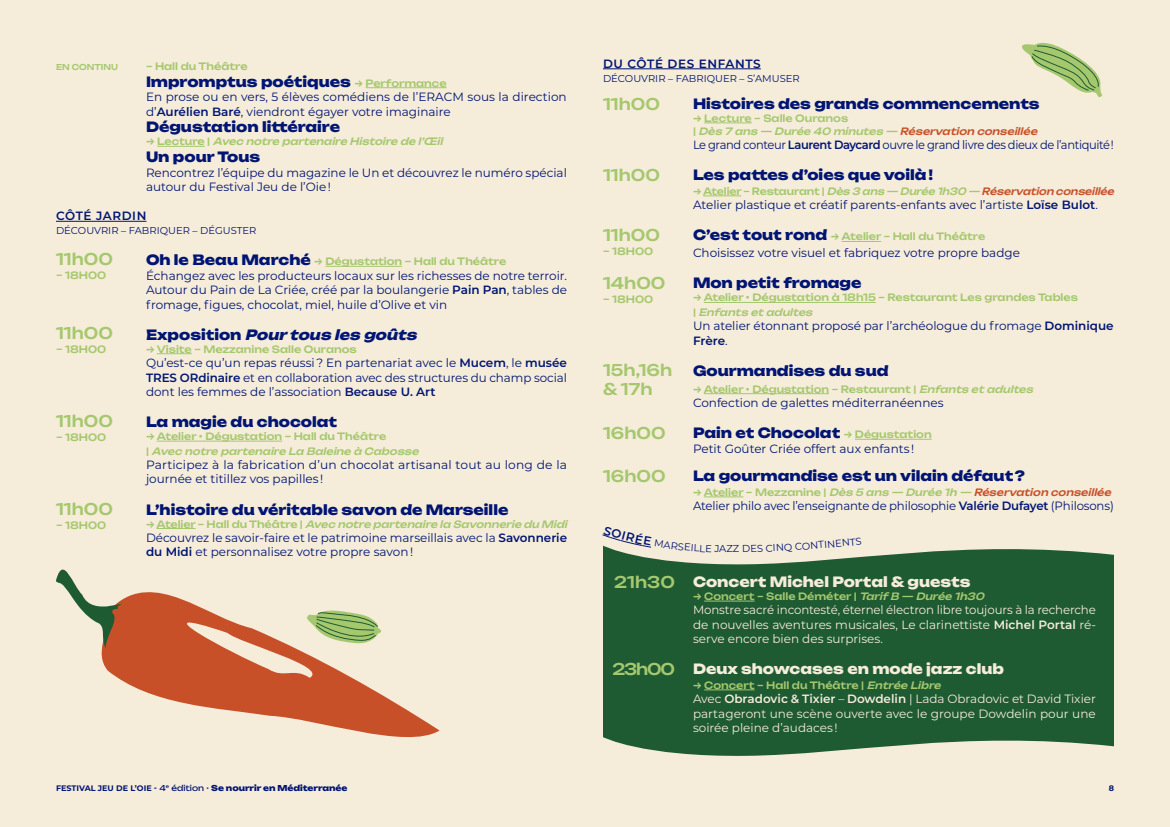
<style>
.page{position:relative;width:1170px;height:827px;background:#f5ecda}
.page>*{position:absolute;margin:0;border:0;box-sizing:border-box;transform-origin:0 0}
.t1{font:500 16px/19.2px "Unbounded";color:#a5c86e}
.t2{font:800 14px "Unbounded";color:#001473}
.t3{font:800 14px "Unbounded";color:#f5ecda}
.t4{font:italic 800 14px "Unbounded";color:#001473}
.t5{font:12px/14.4px "Montserrat";color:#001473}
.t6{font:12px/14.4px "Montserrat";color:#f5ecda;text-align:justify}
.t7{font:12px "Montserrat";letter-spacing:-.035em;color:#001473;scale:.96 1}
.t8{font:600 12px "Montserrat";letter-spacing:.05em;color:#001473}
.t9{font:500 10px/14.4px "Unbounded";color:#a5c86e}
.t10{font:italic 500 10px/14.4px "Unbounded";color:#a5c86e}
.t11{font:italic 500 10px "Unbounded";color:#c85028}
.t12{font:10px "Montserrat";color:#001473}
.t13{font:800 8px "Unbounded";color:#001473}
.t14{font:500 8px "Unbounded";color:#a5c86e}
.t15{font:700 8px "Montserrat";color:#001473}
.s1{font-weight:500;font-size:10px;color:#a5c86e}
.s2{font-weight:600}
.s3{font-style:normal}
.s4{font-weight:800;font-size:14px;color:#001473}
.s5{color:#c85028}
.s6{font-style:normal;color:#a5c86e}
.s7{color:#a5c86e}
.s8{font-style:italic}
.s9{font-family:"Montserrat";font-weight:700}
.s10{font-weight:400}
</style>
<div class="page">
<svg style="left:603px;top:549px;width:511px;height:207px;fill:#1e5a32"></svg>
<hr style="left:366px;top:87px;width:81px;height:1px;background:#a5c86e">
<hr style="left:157px;top:146px;width:48px;height:1px;background:#a5c86e">
<hr style="left:325px;top:266px;width:77px;height:1px;background:#a5c86e">
<hr style="left:157px;top:353px;width:35px;height:1px;background:#a5c86e">
<hr style="left:157px;top:441px;width:125px;height:1px;background:#a5c86e">
<hr style="left:156px;top:528px;width:40px;height:1px;background:#a5c86e">
<hr style="left:704px;top:123px;width:48px;height:1px;background:#a5c86e">
<hr style="left:703px;top:196px;width:38px;height:1px;background:#a5c86e">
<hr style="left:842px;top:241px;width:39px;height:1px;background:#a5c86e">
<hr style="left:704px;top:302px;width:172px;height:1px;background:#a5c86e">
<hr style="left:704px;top:393px;width:125px;height:1px;background:#a5c86e">
<hr style="left:855px;top:439px;width:77px;height:1px;background:#a5c86e">
<hr style="left:704px;top:497px;width:39px;height:1px;background:#a5c86e">
<hr style="left:704px;top:601px;width:51px;height:1px;background:#a5c86e">
<hr style="left:704px;top:690px;width:51px;height:1px;background:#a5c86e">
<hr style="left:603px;top:69px;width:158px;height:1px;background:#001473">
<hr style="left:56px;top:221px;width:90px;height:1px;background:#001473">
<svg style="left:1022px;top:42px;width:81px;height:56px"></svg>
<svg style="left:119px;top:679px;width:321px;height:59px;fill:#c85028"></svg>
<svg style="left:56px;top:569px;width:326px;height:110px"></svg>
<svg style="left:602px;top:534px;width:125px;height:18px"></svg>
<svg style="left:733px;top:549px;width:30px;height:3px"></svg>
<p class="t14" style="left:56px;top:60px;width:64px">EN CONTINU</p>
<p class="t9" style="left:146px;top:58px;width:103px">– Hall du Théâtre</p>
<p class="t2" style="left:146px;top:69px;width:302px">Impromptus poétiques <span class="s1">→ Performance</span></p>
<p class="t5" style="left:146px;top:89px;width:422px">En prose ou en vers, 5 élèves comédiens de l’ERACM sous la direction d’<span class="s2">Aurélien Baré</span>, viendront égayer votre imaginaire</p>
<p class="t2" style="left:146px;top:115px;width:196px">Dégustation littéraire</p>
<p class="t10" style="left:146px;top:134px;width:302px"><span class="s3">→ L e c t u r e |</span> Avec notre partenaire Histoire de l’Œil</p>
<p class="t2" style="left:146px;top:145px;width:116px">Un pour Tous</p>
<p class="t5" style="left:146px;top:165px;width:422px">Rencontrez l’équipe du magazine le Un et découvrez le numéro spécial autour du Festival Jeu de l’Oie !</p>
<p class="t8" style="left:56px;top:207px;width:92px">CÔTÉ JARDIN</p>
<p class="t12" style="left:56px;top:224px;width:202px">DÉCOUVRIR – FABRIQUER – DÉGUSTER</p>
<h1 class="t1" style="left:56px;top:248px;width:59px">11h00</h1>
<p class="t9" style="left:56px;top:267px;width:52px">– 18H00</p>
<h1 class="t1" style="left:56px;top:322px;width:59px">11h00</h1>
<p class="t9" style="left:56px;top:342px;width:52px">– 18H00</p>
<h1 class="t1" style="left:56px;top:410px;width:59px">11h00</h1>
<p class="t9" style="left:56px;top:429px;width:52px">– 18H00</p>
<h1 class="t1" style="left:56px;top:498px;width:59px">11h00</h1>
<p class="t9" style="left:56px;top:517px;width:52px">– 18H00</p>
<p class="t9" style="left:146px;top:254px;width:362px"><span class="s4">Oh le Beau Marché</span> → Dégustation – Hall du Théâtre</p>
<p class="t5" style="left:146px;top:268px;width:423px;text-align:justify">Échangez avec les producteurs locaux sur les richesses de notre terroir.<br>Autour du Pain de La Criée, créé par la boulangerie <span class="s2">Pain Pan</span>, tables de fromage, figues, chocolat, miel, huile d’Olive et vin</p>
<p class="t4" style="left:146px;top:322px;width:277px"><span class="s3">E x p o s i t i o n</span> Pourtous les goûts</p>
<p class="t9" style="left:146px;top:341px;width:212px">→ Visite – Mezzanine Salle Ouranos</p>
<p class="t5" style="left:146px;top:355px;width:423px;text-align:justify">Qu’est-ce qu’un repas réussi ? En partenariat avec le <span class="s2">Mucem</span>, le <span class="s2">musée TRES ORdinaire</span> et en collaboration avec des structures du champ social dont les femmes de l’association <span class="s2">Because U. Art</span></p>
<p class="t2" style="left:146px;top:410px;width:193px">La magie du chocolat</p>
<p class="t10" style="left:146px;top:428px;width:278px"><span class="s3">→ Atelier • Dégustation – Hall du Théâtre<br>|</span> Avec notre partenaire La Baleine à Cabosse</p>
<p class="t5" style="left:146px;top:457px;width:423px">Participez à la fabrication d’un chocolat artisanal tout au long de la journée et titillez vos papilles !</p>
<p class="t2" style="left:146px;top:497px;width:364px">L’histoire du véritable savon de Marseille</p>
<p class="t10" style="left:146px;top:516px;width:426px"><span class="s3">→ At e l i e r – H a l l d u T h é â t r e |</span> Avec notre partenaire la Savonnerie du Midi</p>
<p class="t5" style="left:146px;top:530px;width:423px">Découvrez le savoir-faire et le patrimoine marseillais avec la <span class="s2">Savonnerie du Midi</span> et personnalisez votre propre savon !</p>
<p class="t8" style="left:603px;top:55px;width:159px">DU CÔTÉ DES ENFANTS</p>
<p class="t12" style="left:603px;top:71px;width:198px">DÉCOUVRIR – FABRIQUER – S’AMUSER</p>
<h1 class="t1" style="left:603px;top:93px;width:59px">11h00</h1>
<h1 class="t1" style="left:603px;top:164px;width:59px">11h00</h1>
<h1 class="t1" style="left:603px;top:224px;width:59px">11h00</h1>
<p class="t9" style="left:603px;top:243px;width:52px">– 18H00</p>
<h1 class="t1" style="left:603px;top:272px;width:64px">14h00</h1>
<p class="t9" style="left:603px;top:292px;width:52px">– 18H00</p>
<h1 class="t1" style="left:603px;top:359px;width:71px">15h,16h &amp; 17h</h1>
<h1 class="t1" style="left:603px;top:422px;width:64px">16h00</h1>
<h1 class="t1" style="left:603px;top:466px;width:64px">16h00</h1>
<h1 class="t1" style="left:614px;top:571px;width:62px">21h30</h1>
<h1 class="t1" style="left:612px;top:658px;width:64px">23h00</h1>
<p class="t2" style="left:693px;top:91px;width:348px">Histoires des grands commencements</p>
<p class="t10" style="left:693px;top:111px;width:349px;line-height:13px"><span class="s3">→ Lecture – Salle Ouranos<br>|</span> Dès 7 ans — Durée 40 minutes — <span class="s5">Réservation conseillée</span></p>
<p class="t7" style="left:693px;top:137px;width:440px">Le grand conteur <span class="s2">Laurent Daycard</span> ouvre le grand livre des dieux de l’antiquité !</p>
<p class="t2" style="left:693px;top:163px;width:242px">Les pattes d’oies que voilà!</p>
<p class="t11" style="left:693px;top:183px;width:426px"><span class="s6">→ At e l i e r – R e s t a u r a n t |</span> <span class="s7">Dès 3 ans — Durée 1h30 —</span> Réservation conseillée</p>
<p class="t5" style="left:693px;top:197px;width:406px">Atelier plastique et créatif parents-enfants avec l’artiste <span class="s2">Loïse Bulot</span>.</p>
<p class="t9" style="left:693px;top:229px;width:294px"><span class="s4">C’est tout rond</span> → Atelier – Hall du Théâtre</p>
<p class="t5" style="left:693px;top:245px;width:329px">Choisissez votre visuel et fabriquez votre propre badge</p>
<p class="t2" style="left:693px;top:271px;width:170px">Mon petit fromage</p>
<p class="t9" style="left:693px;top:290px;width:386px">→ Atelier • Dégustation à 18h15 – Restaurant Les grandes Tables | <span class="s8">Enfants etadultes</span></p>
<p class="t5" style="left:693px;top:318px;width:422px">Un atelier étonnant proposé par l’archéologue du fromage <span class="s2">Dominique<br>Frère</span>.</p>
<p class="t2" style="left:693px;top:358px;width:197px">Gourmandises du sud</p>
<p class="t9" style="left:693px;top:381px;width:345px">→ Atelier • Dégustation – Restaurant | <span class="s8">Enfants etadultes</span></p>
<p class="t5" style="left:693px;top:395px;width:252px">Confection de galettes méditerranéennes</p>
<p class="t2" style="left:693px;top:421px;width:240px">Pain et Chocolat <span class="s1">→ Dégustation</span></p>
<p class="t5" style="left:693px;top:441px;width:223px">Petit Goûter Criée offert aux enfants !</p>
<p class="t2" style="left:693px;top:464px;width:333px">La gourmandise est un vilain défaut?</p>
<p class="t11" style="left:693px;top:484px;width:423px"><span class="s6">→ At e l i e r – M e z z a n i n e |</span> <span class="s7">Dès 5 ans — Durée 1h —</span> Réservation conseillée</p>
<p class="t5" style="left:693px;top:498px;width:422px">Atelier philo avec l’enseignante de philosophie <span class="s2">Valérie Dufayet</span> (Philosons)</p>
<p class="t12" style="left:726px;top:542px;width:8px">Z</p>
<p class="t12" style="left:765px;top:541px;width:28px;rotate:-3deg">CINQ</p>
<p class="t12" style="left:794px;top:540px;width:31px;rotate:-4deg">CONT</p>
<p class="t12" style="left:823px;top:538px;width:39px;rotate:-5deg">INENTS</p>
<p class="t3" style="left:693px;top:570px;width:279px">Concert Michel Portal &amp; guests</p>
<p class="t9" style="left:693px;top:588px;width:296px">→ Concert – Salle Déméter | <span class="s8">TarifB — Durée 1h30</span></p>
<p class="t6" style="left:693px;top:603px;width:405px">Monstre sacré incontesté, éternel électron libre toujours à la recherche de nouvelles aventures musicales, Le clarinettiste <span class="s2">Michel Portal</span> ré&shy;serve encore bien des surprises.</p>
<p class="t3" style="left:693px;top:657px;width:313px">Deux showcases en mode jazz club</p>
<p class="t9" style="left:693px;top:677px;width:253px">→ Concert – Hall du Théâtre | <span class="s8">Entrée Libre</span></p>
<p class="t6" style="left:693px;top:691px;width:404px">Avec <span class="s2">Obradovic &amp; Tixier</span> – <span class="s2">Dowdelin</span> | Lada Obradovic et David Tixier partageront une scène ouverte avec le groupe Dowdelin pour une soirée pleine d’audaces !</p>
<p class="t13" style="left:56px;top:781px;width:293px"><span class="s9">FESTIVAL JEU DE L’OIE -</span> <span class="s10">4</span><sup>e</sup> <span class="s10">édition</span> <span class="s9">·</span> Se nourrir en Méditerranée</p>
<p class="t15" style="left:1109px;top:782px;width:7px">8</p>
</div>
